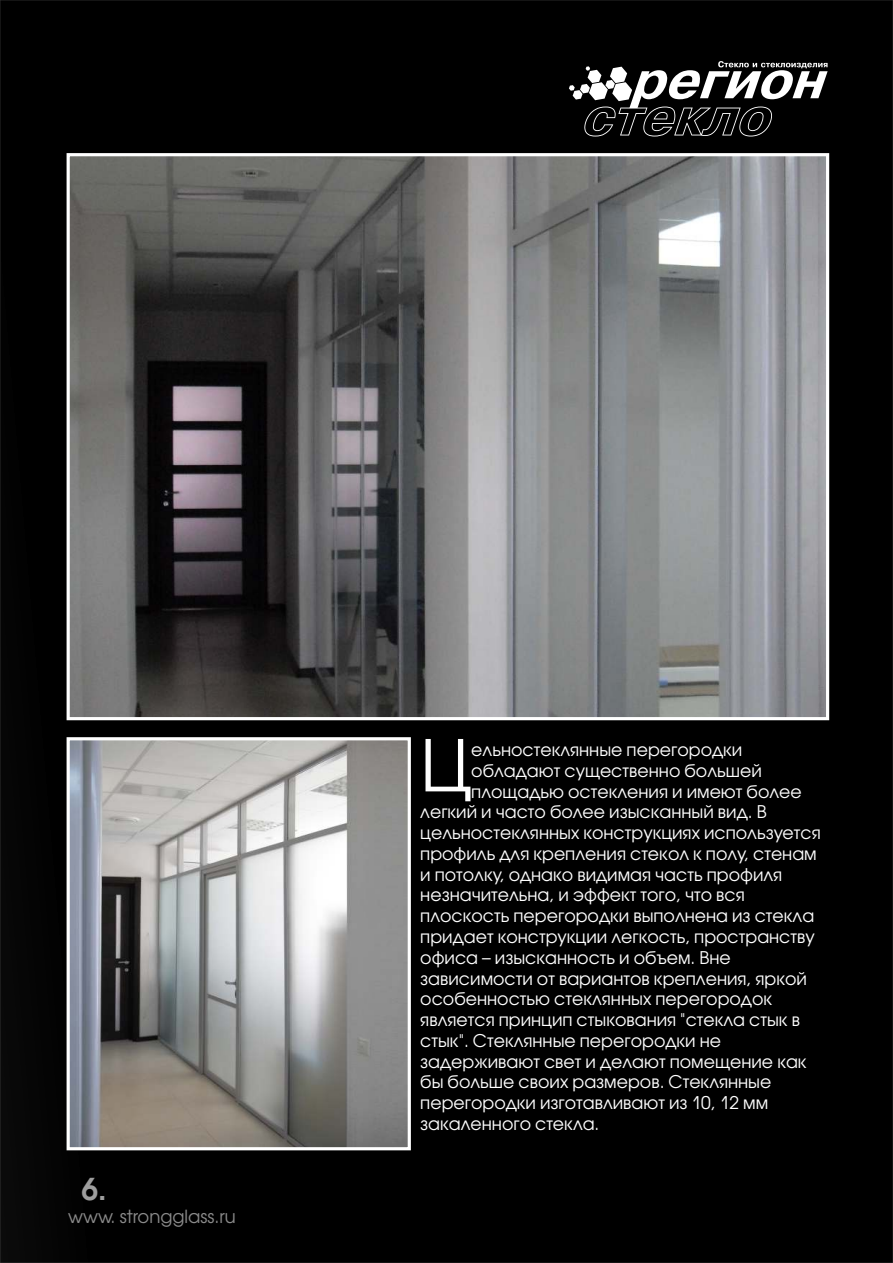
<style>
.page{position:relative;width:893px;height:1263px;background:#000}
.page>*{position:absolute;margin:0;border:0;box-sizing:border-box;transform-origin:0 0}
.t1{font:70.8px "Avant Garde CTT";color:#fff}
.t2{font:700 30px "Avant Garde CTT";color:#9e9e9e}
.t3{font:18px "Avant Garde CTT";color:#8a8a8a}
.t4{font:17.4px "Avant Garde CTT";color:#fff}
</style>
<div class="page">
<svg style="left:569px;top:61px;width:259px;height:75px"></svg>
<img style="left:71px;top:741px;width:336px;height:405px">
<img style="left:71px;top:157px;width:754px;height:559px">
<div style="left:67px;top:153px;width:762px;height:567px;border:3px solid #fff"></div>
<div style="left:67px;top:737px;width:344px;height:413px;border:3px solid #fff"></div>
<h2 class="t2" style="left:81px;top:1176px;width:27px">6.</h2>
<p class="t3" style="left:68px;top:1206px;width:169px">www. strongglass.ru</p>
<h1 class="t1" style="left:420px;top:724px;width:52px">Ц</h1>
<p class="t4" style="left:471px;top:739px;width:273px">ельностеклянные перегородки</p>
<p class="t4" style="left:471px;top:760px;width:292px">обладают существенно большей</p>
<p class="t4" style="left:471px;top:781px;width:332px">площадью остекления и имеют более</p>
<p class="t4" style="left:420px;top:802px;width:348px">легкий и часто более изысканный вид. В</p>
<p class="t4" style="left:420px;top:822px;width:402px">цельностеклянных конструкциях используется</p>
<p class="t4" style="left:420px;top:843px;width:398px">профиль для крепления стекол к полу, стенам</p>
<p class="t4" style="left:420px;top:864px;width:363px">и потолку, однако видимая часть профиля</p>
<p class="t4" style="left:420px;top:885px;width:326px">незначительна, и эффект того, что вся</p>
<p class="t4" style="left:420px;top:906px;width:395px">плоскость перегородки выполнена из стекла</p>
<p class="t4" style="left:420px;top:926px;width:396px">придает конструкции легкость, пространству</p>
<p class="t4" style="left:420px;top:947px;width:312px">офиса – изысканность и объем. Вне</p>
<p class="t4" style="left:420px;top:968px;width:388px">зависимости от вариантов крепления, яркой</p>
<p class="t4" style="left:420px;top:989px;width:353px">особенностью стеклянных перегородок</p>
<p class="t4" style="left:420px;top:1009px;width:381px">является принцип стыкования "стекла стык в</p>
<p class="t4" style="left:420px;top:1030px;width:302px">стык". Стеклянные перегородки не</p>
<p class="t4" style="left:420px;top:1051px;width:388px">задерживают свет и делают помещение как</p>
<p class="t4" style="left:420px;top:1072px;width:353px">бы больше своих размеров. Стеклянные</p>
<p class="t4" style="left:420px;top:1092px;width:349px">перегородки изготавливают из 10, 12 мм</p>
<p class="t4" style="left:420px;top:1113px;width:181px">закаленного стекла.</p>
</div>
